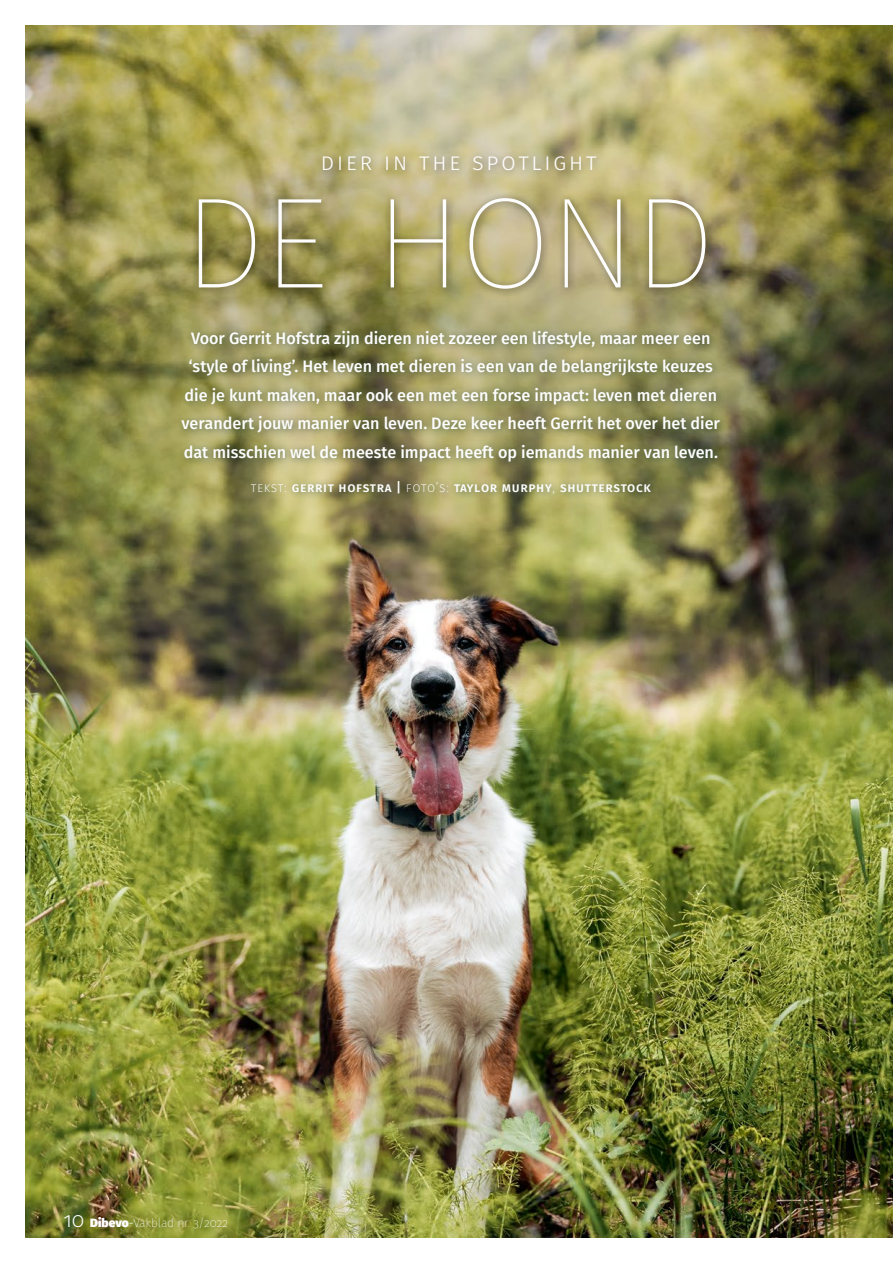
<style>
.page{position:relative;width:893px;height:1263px;background:#fff}
.page>*{position:absolute;margin:0;border:0;box-sizing:border-box;transform-origin:0 0}
.t1{font:100 157.5px "Fira Sans";color:#fdfdfd}
.t2{font:300 24px "Fira Sans";letter-spacing:.1em;color:#fffdfc}
.t3{font:500 16.5px/28.5px "Fira Sans";color:#fdfdfd;text-align:center}
.t4{font:500 13.5px "Fira Sans";letter-spacing:.05em;color:#fdfdfd}
.t5{font:200 12px "Fira Sans";letter-spacing:-.01em;color:#fff}
.s1{font-weight:200}
.s2{font-weight:300;font-size:21px}
.s3{font-weight:900}
.s4{font-weight:300}
</style>
<div class="page">
<img style="left:26px;top:26px;width:867px;height:1211px">
<div style="left:192px;top:150px;width:522px;height:149px;background:#000;opacity:.53"></div>
<div style="left:176px;top:325px;width:553px;height:177px;background:#344f40;opacity:.73"></div>
<h2 class="t2" style="left:320px;top:145px;width:275px">dier in the spotlight</h2>
<h1 class="t1" style="left:180px;top:122px;width:539px">De hond</h1>
<p class="t3" style="left:182px;top:323px;width:540px">Voor Gerrit Hofstra zijn dieren niet zozeer een lifestyle, maar meer een ‘style of living’. Het leven met dieren is een van de belangrijkste keuzes die je kunt maken, maar ook een met een forse impact: leven met dieren verandert jouw manier van leven. Deze keer heeft Gerrit het over het dier dat misschien wel de meeste impact heeft op iemands manier van leven.</p>
<p class="t4" style="left:251px;top:476px;width:402px"><span class="s1">Tekst:</span> Gerrit Hofstra | <span class="s1">foto’s:</span> Taylor Murphy<span class="s1">,</span> sh utterstock</p>
<p class="t5" style="left:63px;top:1215px;width:166px"><span class="s2">10</span> <span class="s3">Dibevo</span><span class="s4">-</span>Vakblad nr. 3/2022</p>
</div>
